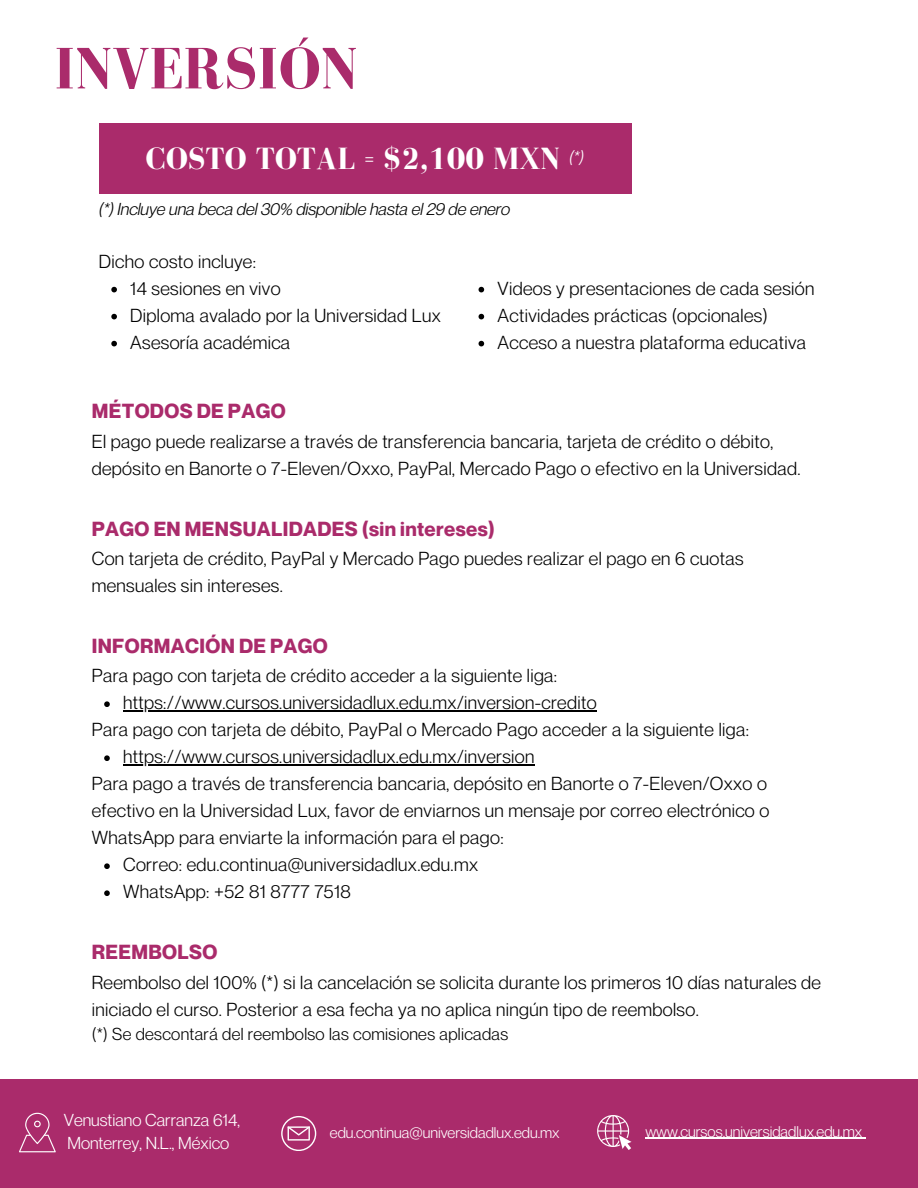
<style>
.page{position:relative;width:918px;height:1188px;background:#fff}
.page>*{position:absolute;margin:0;border:0;box-sizing:border-box;transform-origin:0 0}
.t1{font:700 60px "Bodoni FLF";color:#aa2b6b}
.t2{font:700 31.65px "Bodoni FLF";color:#fff}
.t3{font:700 19.95px "Neue Montreal";letter-spacing:.02em;color:#aa2b6b}
.t4{font:18.45px/27px "Neue Montreal";letter-spacing:.02em;color:#000}
.t5{font:italic 16.95px "Neue Montreal";color:#000}
.t6{font:16.95px "Neue Montreal";letter-spacing:.02em;color:#000}
.t7{font:16.95px/23.7px "Neue Montreal";color:#fff}
.t8{font:italic 16.95px "Neue Montreal";color:#fff}
.t9{font:15.15px "Neue Montreal";color:#fff}
</style>
<div class="page">
<div style="left:0;top:1079px;width:918px;height:109px;background:#aa2b6b"></div>
<svg style="left:19px;top:1113px;width:37px;height:39px"></svg>
<svg style="left:281px;top:1116px;width:35px;height:35px"></svg>
<svg style="left:597px;top:1115px;width:35px;height:35px"></svg>
<hr style="left:645px;top:1138px;width:217px;height:1px;background:#fff">
<div style="left:99px;top:123px;width:532px;height:71px;background:#aa2b6b"></div>
<svg style="left:111px;top:287px;width:6px;height:5px"></svg>
<svg style="left:111px;top:314px;width:6px;height:5px"></svg>
<svg style="left:111px;top:341px;width:6px;height:5px"></svg>
<svg style="left:104px;top:701px;width:6px;height:6px"></svg>
<hr style="left:123px;top:710px;width:474px;height:2px;background:#000">
<svg style="left:104px;top:755px;width:6px;height:6px"></svg>
<hr style="left:123px;top:764px;width:412px;height:2px;background:#000">
<svg style="left:104px;top:863px;width:6px;height:6px"></svg>
<svg style="left:104px;top:890px;width:6px;height:6px"></svg>
<svg style="left:479px;top:287px;width:5px;height:5px"></svg>
<svg style="left:479px;top:314px;width:5px;height:5px"></svg>
<svg style="left:479px;top:341px;width:5px;height:5px"></svg>
<h3 class="t1" style="left:54px;top:36px;width:305px">INVERSIÓN</h3>
<p class="t2" style="left:146px;top:141px;width:415px">COSTO TOTAL = $2,100 MXN</p>
<p class="t8" style="left:569px;top:147px;width:17px">(*)</p>
<p class="t5" style="left:99px;top:199px;width:413px">(*) Incluye una beca del 30% disponible hasta el 29 de enero</p>
<p class="t4" style="left:99px;top:247px;width:159px">Dicho costo incluye:</p>
<p class="t4" style="left:130px;top:274px;width:152px">14 sesiones en vivo</p>
<p class="t4" style="left:130px;top:301px;width:312px">Diploma avalado por la Universidad Lux</p>
<p class="t4" style="left:130px;top:328px;width:161px">Asesoría académica</p>
<h3 class="t4" style="left:498px;top:274px;width:318px">Videos y presentaciones de cada sesión</h3>
<p class="t4" style="left:498px;top:301px;width:272px">Actividades prácticas (opcionales)</p>
<h3 class="t4" style="left:498px;top:328px;width:310px">Acceso a nuestra plataforma educativa</h3>
<p class="t3" style="left:92px;top:399px;width:195px">MÉTODOS DE PAGO</p>
<p class="t4" style="left:92px;top:427px;width:710px">El pago puede realizarse a través de transferencia bancaria, tarjeta de crédito o débito, depósito en Banorte o 7-Eleven/Oxxo, PayPal, Mercado Pago o efectivo en la Universidad.</p>
<h3 class="t3" style="left:92px;top:516px;width:405px">PAGO EN MENSUALIDADES (sin intereses)</h3>
<h3 class="t4" style="left:92px;top:545px;width:653px">Con tarjeta de crédito, PayPal y Mercado Pago puedes realizar el pago en 6 cuotas mensuales sin intereses.</h3>
<h3 class="t3" style="left:92px;top:634px;width:238px">INFORMACIÓN DE PAGO</h3>
<h3 class="t4" style="left:92px;top:662px;width:467px">Para pago con tarjeta de crédito acceder a la siguiente liga:</h3>
<h3 class="t4" style="left:123px;top:689px;width:475px">https://www.cursos.universidadlux.edu.mx/inversion-credito</h3>
<p class="t4" style="left:92px;top:716px;width:659px">Para pago con tarjeta de débito, PayPal o Mercado Pago acceder a la siguiente liga:</p>
<h3 class="t4" style="left:123px;top:743px;width:413px">https://www.cursos.universidadlux.edu.mx/inversion</h3>
<p class="t4" style="left:92px;top:770px;width:679px">Para pago a través de transferencia bancaria, depósito en Banorte o 7-Eleven/Oxxo o efectivo en la Universidad Lux, favor de enviarnos un mensaje por correo electrónico o<br>WhatsApp para enviarte la información para el pago:</p>
<h3 class="t4" style="left:123px;top:851px;width:356px">Correo: edu.continua@universidadlux.edu.mx</h3>
<p class="t4" style="left:123px;top:878px;width:229px">WhatsApp: +52 81 8777 7518</p>
<p class="t3" style="left:92px;top:940px;width:127px">REEMBOLSO</p>
<p class="t4" style="left:92px;top:968px;width:731px">Reembolso del 100% (*) si la cancelación se solicita durante los primeros 10 días naturales de iniciado el curso. Posterior a esa fecha ya no aplica ningún tipo de reembolso.</p>
<p class="t6" style="left:92px;top:1024px;width:418px">(*) Se descontará del reembolso las comisiones aplicadas</p>
<h3 class="t7" style="left:64px;top:1108px;width:178px">Venustiano Carranza 614,<br>Monterrey, N.L., México</h3>
<h1 class="t9" style="left:330px;top:1123px;width:231px">edu.continua@universidadlux.edu.mx</h1>
<h2 class="t9" style="left:645px;top:1122px;width:218px">www.cursos.universidadlux.edu.mx</h2>
</div>
